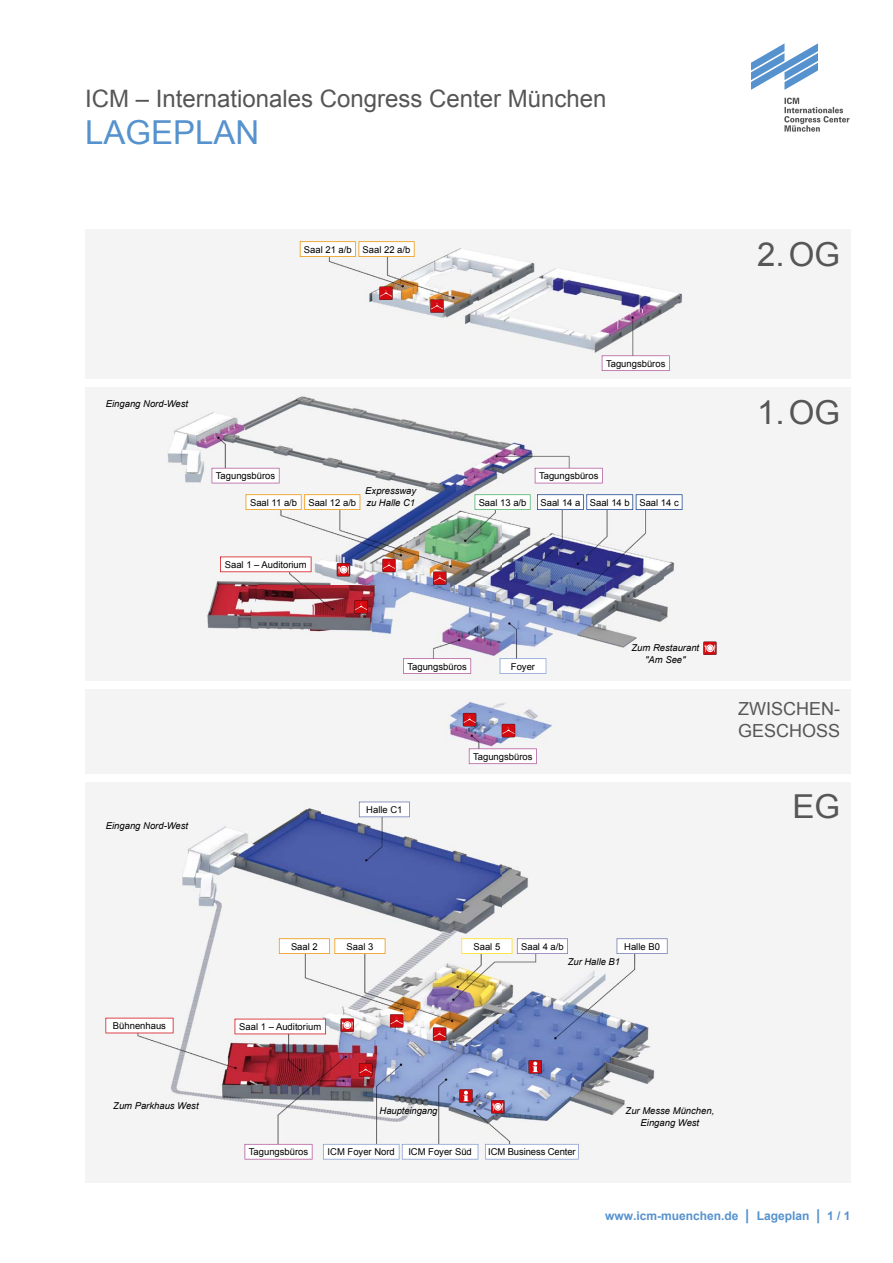
<style>
.page{position:relative;width:893px;height:1263px;background:#fff}
.page>*{position:absolute;margin:0;border:0;box-sizing:border-box;transform-origin:0 0}
.t1{font:33px "Arial";color:#565656}
.t2{font:33px "Arial";color:#5592ce}
.t3{font:24px "Arial";color:#565656}
.t4{font:18px/21.6px "Arial";color:#565656}
.t5{font:700 12px "Arial";color:#5592ce}
.t6{font:9.45px "Arial";color:#000}
.t7{font:italic 9.45px/11.4px "Arial";color:#000;text-align:center}
.s1{font-size:15px}
</style>
<div class="page">
<svg style="left:784px;top:98px;width:65px;height:34px"></svg>
<svg style="left:751px;top:43px;width:67px;height:47px"></svg>
<div style="left:85px;top:230px;width:765px;height:953px;background:#f4f4f4"></div>
<div style="left:38px;top:379px;width:855px;height:7px;background:#fff"></div>
<div style="left:38px;top:681px;width:855px;height:8px;background:#fff"></div>
<div style="left:38px;top:774px;width:855px;height:7px;background:#fff"></div>
<img style="left:98px;top:229px;width:608px;height:142px">
<img style="left:167px;top:396px;width:539px;height:278px">
<img style="left:449px;top:701px;width:104px;height:64px">
<img style="left:105px;top:802px;width:550px;height:358px">
<svg style="left:430px;top:299px;width:14px;height:14px"></svg>
<svg style="left:379px;top:287px;width:14px;height:13px"></svg>
<svg style="left:337px;top:563px;width:13px;height:13px"></svg>
<svg style="left:703px;top:642px;width:14px;height:13px"></svg>
<svg style="left:382px;top:559px;width:14px;height:13px"></svg>
<svg style="left:354px;top:600px;width:14px;height:13px"></svg>
<svg style="left:433px;top:571px;width:13px;height:14px"></svg>
<svg style="left:463px;top:713px;width:13px;height:13px"></svg>
<svg style="left:502px;top:724px;width:13px;height:13px"></svg>
<svg style="left:390px;top:1014px;width:13px;height:13px"></svg>
<svg style="left:433px;top:1027px;width:13px;height:14px"></svg>
<svg style="left:359px;top:1063px;width:13px;height:13px"></svg>
<svg style="left:491px;top:1100px;width:13px;height:13px"></svg>
<svg style="left:341px;top:1018px;width:13px;height:14px"></svg>
<svg style="left:529px;top:1060px;width:13px;height:13px"></svg>
<svg style="left:459px;top:1089px;width:14px;height:14px"></svg>
<svg style="left:475px;top:494px;width:56px;height:16px"></svg>
<svg style="left:300px;top:241px;width:115px;height:16px"></svg>
<svg style="left:246px;top:494px;width:114px;height:16px"></svg>
<svg style="left:279px;top:938px;width:106px;height:16px"></svg>
<svg style="left:461px;top:938px;width:107px;height:16px"></svg>
<svg style="left:617px;top:938px;width:51px;height:16px"></svg>
<svg style="left:359px;top:801px;width:51px;height:16px"></svg>
<svg style="left:500px;top:658px;width:46px;height:16px"></svg>
<svg style="left:323px;top:1144px;width:155px;height:15px"></svg>
<svg style="left:485px;top:1144px;width:94px;height:15px"></svg>
<svg style="left:537px;top:494px;width:145px;height:16px"></svg>
<svg style="left:212px;top:468px;width:68px;height:15px"></svg>
<svg style="left:535px;top:468px;width:68px;height:15px"></svg>
<svg style="left:469px;top:748px;width:68px;height:16px"></svg>
<svg style="left:403px;top:658px;width:68px;height:16px"></svg>
<svg style="left:244px;top:1144px;width:69px;height:15px"></svg>
<svg style="left:220px;top:556px;width:91px;height:16px"></svg>
<svg style="left:602px;top:355px;width:68px;height:16px"></svg>
<svg style="left:105px;top:1018px;width:68px;height:15px"></svg>
<svg style="left:235px;top:1019px;width:91px;height:15px"></svg>
<img style="left:400px;top:1106px;width:16px;height:10px">
<h2 class="t3" style="left:85px;top:83px;width:523px">ICM – Internationales Congress Center München</h2>
<h1 class="t2" style="left:85px;top:111px;width:176px">LAGEPLAN</h1>
<p class="t6" style="left:304px;top:243px;width:49px">Saal 21 a/b</p>
<p class="t6" style="left:363px;top:243px;width:49px">Saal 22 a/b</p>
<p class="t7" style="left:106px;top:399px;width:84px">Eingang Nord-West</p>
<p class="t6" style="left:216px;top:470px;width:61px">Tagungsbüros</p>
<p class="t6" style="left:250px;top:496px;width:49px">Saal 11 a/b</p>
<p class="t6" style="left:308px;top:496px;width:49px">Saal 12 a/b</p>
<p class="t7" style="left:365px;top:485px;width:52px;text-align:left">Expressway zu Halle C1</p>
<p class="t6" style="left:225px;top:558px;width:83px">Saal 1 – Auditorium</p>
<p class="t6" style="left:606px;top:357px;width:61px">Tagungsbüros</p>
<p class="t6" style="left:479px;top:496px;width:49px">Saal 13 a/b</p>
<p class="t6" style="left:539px;top:470px;width:61px">Tagungsbüros</p>
<p class="t6" style="left:540px;top:496px;width:41px">Saal 14 a</p>
<p class="t6" style="left:590px;top:496px;width:90px">Saal 14 b Saal 14 c</p>
<p class="t6" style="left:407px;top:660px;width:61px">Tagungsbüros</p>
<p class="t6" style="left:511px;top:660px;width:26px">Foyer</p>
<p class="t7" style="left:631px;top:642px;width:69px">Zum Restaurant "Am See"</p>
<p class="t7" style="left:106px;top:820px;width:84px">Eingang Nord-West</p>
<p class="t6" style="left:366px;top:803px;width:38px">Halle C1</p>
<p class="t6" style="left:473px;top:750px;width:61px">Tagungsbüros</p>
<h1 class="t1" style="left:757px;top:233px;width:84px">2. OG</h1>
<h1 class="t1" style="left:757px;top:391px;width:84px">1. OG</h1>
<h3 class="t4" style="left:738px;top:698px;width:104px">ZWISCHEN-<br>GESCHOSS</h3>
<h1 class="t1" style="left:792px;top:785px;width:49px">EG</h1>
<p class="t6" style="left:291px;top:940px;width:28px">Saal 2</p>
<p class="t6" style="left:473px;top:940px;width:28px">Saal 5</p>
<p class="t6" style="left:347px;top:940px;width:28px">Saal 3</p>
<p class="t6" style="left:521px;top:940px;width:44px">Saal 4 a/b</p>
<p class="t6" style="left:624px;top:940px;width:37px">Halle B0</p>
<p class="t6" style="left:113px;top:1019px;width:55px">Bühnenhaus</p>
<p class="t6" style="left:239px;top:1020px;width:83px">Saal 1 – Auditorium</p>
<p class="t7" style="left:113px;top:1100px;width:87px">Zum Parkhaus West</p>
<p class="t7" style="left:380px;top:1105px;width:59px">Haupteingang</p>
<p class="t7" style="left:568px;top:956px;width:54px">Zur Halle B1</p>
<p class="t7" style="left:626px;top:1105px;width:90px">Zur Messe München,<br>Eingang West</p>
<p class="t6" style="left:249px;top:1146px;width:61px">Tagungsbüros</p>
<p class="t6" style="left:328px;top:1146px;width:69px">ICM Foyer Nord</p>
<p class="t6" style="left:408px;top:1146px;width:65px">ICM Foyer Süd</p>
<p class="t6" style="left:488px;top:1146px;width:89px">ICM Business Center</p>
<p class="t5" style="left:605px;top:1208px;width:247px">www.icm-muenchen.de <span class="s1">|</span> Lageplan <span class="s1">|</span> 1 / 1</p>
</div>
